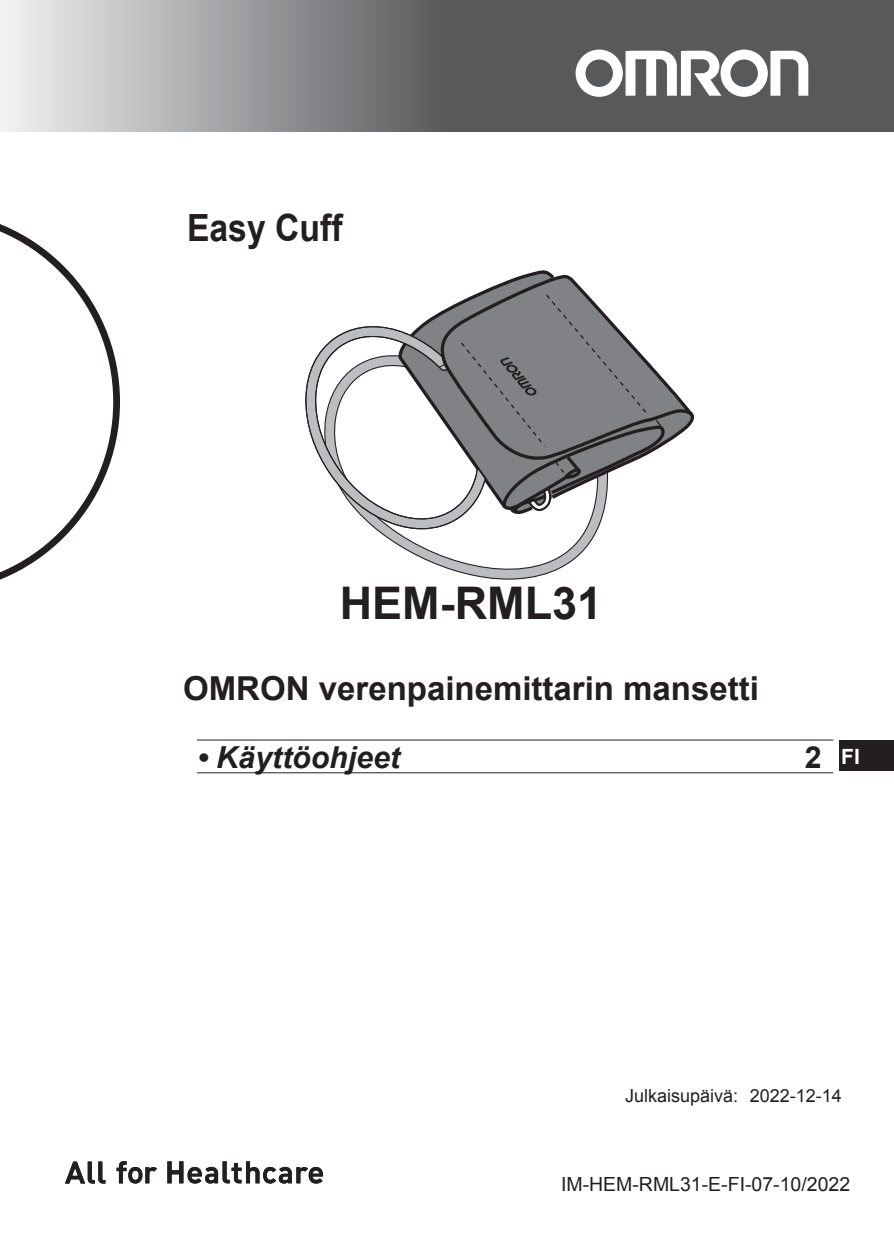
<style>
.page{position:relative;width:894px;height:1260px;background:#fff}
.page>*{position:absolute;margin:0;border:0;box-sizing:border-box;transform-origin:0 0}
.t1{font:700 45px "Arial";color:#231f20}
.t2{font:700 37.5px "Arial";color:#231f20;scale:.9 1}
.t3{font:700 33px "Arial";color:#231f20}
.t4{font:italic 700 30.3px "Arial";color:#231f20}
.t5{font:700 30.3px "Arial";color:#231f20}
.t6{font:700 21px "Arial";color:#fff}
.t7{font:19.5px "Arial";color:#231f20}
.t8{font:18px "Arial";color:#231f20}
</style>
<div class="page">
<svg style="left:0;top:0;width:894px;height:131px;background:#818385"></svg>
<svg style="left:576px;top:50px;width:232px;height:47px"></svg>
<svg style="left:0;top:224px;width:120px;height:356px"></svg>
<svg style="left:376px;top:530px;width:222px;height:50px"></svg>
<svg style="left:665px;top:381px;width:30px;height:64px"></svg>
<svg style="left:305px;top:270px;width:360px;height:260px"></svg>
<svg style="left:117px;top:1161px;width:40px;height:23px"></svg>
<svg style="left:65px;top:1162px;width:40px;height:22px"></svg>
<svg style="left:167px;top:1161px;width:156px;height:23px"></svg>
<hr style="left:197px;top:740px;width:636px;height:1px;background:#231f20">
<hr style="left:197px;top:772px;width:636px;height:1px;background:#231f20">
<div style="left:839px;top:741px;width:55px;height:30px;background:#231f20"></div>
<p class="t2" style="left:187px;top:207px;width:174px">Easy Cuff</p>
<h1 class="t1" style="left:340px;top:578px;width:264px">HEM-RML31</h1>
<p class="t3" style="left:183px;top:670px;width:577px">OMRON verenpainemittarin mansetti</p>
<p class="t4" style="left:197px;top:740px;width:204px">• Käyttöohjeet</p>
<p class="t5" style="left:805px;top:740px;width:18px">2</p>
<p class="t6" style="left:841px;top:745px;width:20px">FI</p>
<p class="t8" style="left:625px;top:1086px;width:218px">Julkaisupäivä: 2022-12-14</p>
<p class="t7" style="left:561px;top:1174px;width:291px">IM-HEM-RML31-E-FI-07-10/2022</p>
</div>
